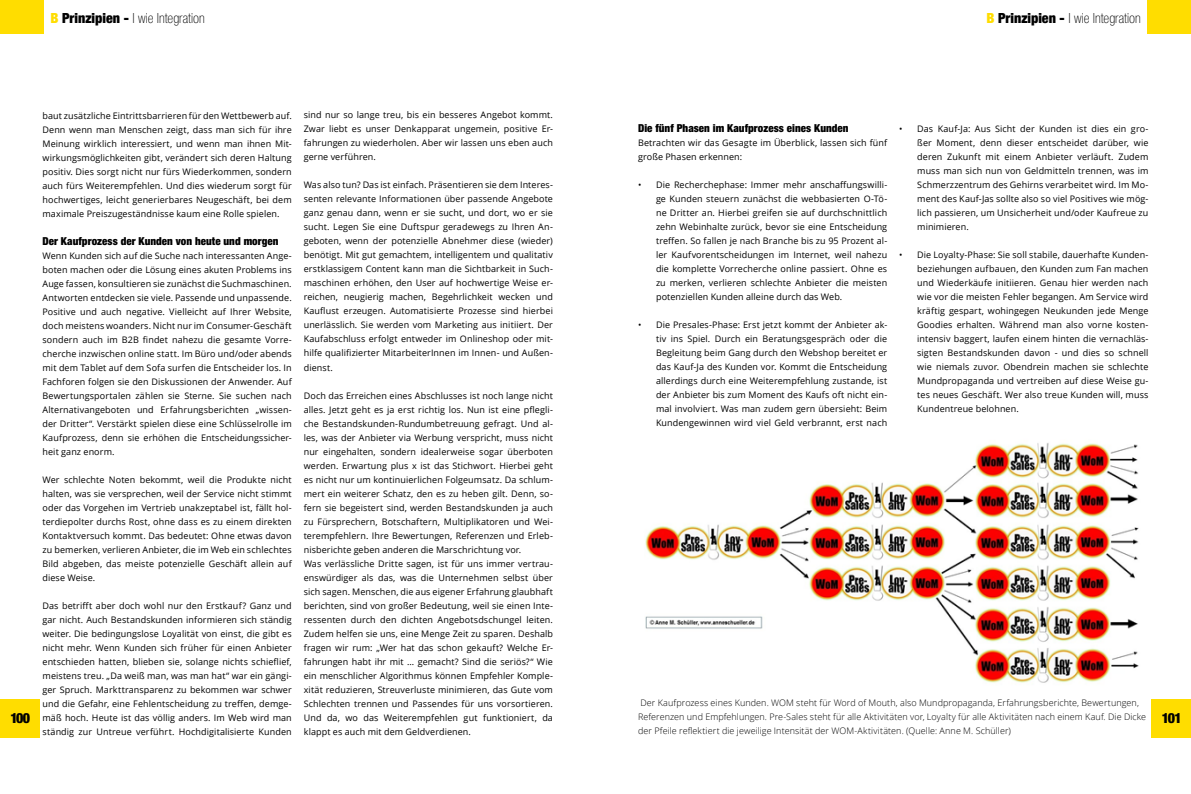
<style>
.page{position:relative;width:1191px;height:794px;background:#fff}
.page>*{position:absolute;margin:0;border:0;box-sizing:border-box;transform-origin:0 0}
.t1{font:100 condensed 14px "Helvetica Neue LT Std";color:#000}
.t2{font:900 condensed 14px "Helvetica Neue LT Std";letter-spacing:-.07em;color:#000}
.t3{font:900 condensed 11px "Helvetica Neue LT Std";letter-spacing:.005em;color:#000}
.t4{font:9px/14px "Open Sans";letter-spacing:.01em;color:#000;text-align:justify}
.t5{font:300 9px/14px "Open Sans";letter-spacing:.01em;color:#000}
.s1{font-weight:900;color:#fd0}
.s2{font-weight:900}
</style>
<div class="page">
<div style="left:0;top:0;width:44px;height:34px;background:#fd0"></div>
<div style="left:0;top:698px;width:40px;height:39px;background:#fd0"></div>
<div style="left:1151px;top:698px;width:40px;height:39px;background:#fd0"></div>
<div style="left:1147px;top:0;width:44px;height:34px;background:#fd0"></div>
<img style="left:645px;top:443px;width:494px;height:240px">
<h1 class="t1" style="left:50px;top:10px;width:156px"><span class="s1">B</span> <span class="s2">Prinzipien -</span> I wie Integration</h1>
<h1 class="t1" style="left:986px;top:10px;width:156px"><span class="s1">B</span> <span class="s2">Prinzipien -</span> I wie Integration</h1>
<p class="t4" style="left:304px;top:108px;width:251px">sind nur so lange treu, bis ein besseres Angebot kommt.<br>Zwar liebt es unser Denkapparat ungemein, positive Er&shy;fahrungen zu wiederholen. Aber wir lassen uns eben auch gerne verführen.</p>
<p class="t4" style="left:304px;top:178px;width:251px">Was also tun? Das ist einfach. Präsentieren sie dem Interes&shy;senten relevante Informationen über passende Angebote ganz genau dann, wenn er sie sucht, und dort, wo er sie sucht. Legen Sie eine Duftspur geradewegs zu Ihren An&shy;geboten, wenn der potenzielle Abnehmer diese (wieder) benötigt. Mit gut gemachtem, intelligentem und qualitativ erstklassigem Content kann man die Sichtbarkeit in Such&shy;maschinen erhöhen, den User auf hochwertige Weise er&shy;reichen, neugierig machen, Begehrlichkeit wecken und Kauflust erzeugen. Automatisierte Prozesse sind hierbei unerlässlich. Sie werden vom Marketing aus initiiert. Der Kaufabschluss erfolgt entweder im Onlineshop oder mit&shy;hilfe qualifizierter MitarbeiterInnen im Innen- und Außen&shy;dienst.</p>
<p class="t4" style="left:304px;top:388px;width:251px;text-align:left">Doch das Erreichen eines Abschlusses ist noch lange nicht alles. Jetzt geht es ja erst richtig los. Nun ist eine pflegli&shy;che Bestandskunden-Rundumbetreuung gefragt. Und al&shy;les, was der Anbieter via Werbung verspricht, muss nicht nur eingehalten, sondern idealerweise sogar überboten werden. Erwartung plus x ist das Stichwort. Hierbei geht es nicht nur um kontinuierlichen Folgeumsatz. Da schlum&shy;mert ein weiterer Schatz, den es zu heben gilt. Denn, so&shy;fern sie begeistert sind, werden Bestandskunden ja auch zu Fürsprechern, Botschaftern, Multiplikatoren und Wei&shy;terempfehlern. Ihre Bewertungen, Referenzen und Erleb&shy;nisberichte geben anderen die Marschrichtung vor.<br>Was verlässliche Dritte sagen, ist für uns immer vertrau&shy;enswürdiger als das, was die Unternehmen selbst über sich sagen. Menschen, die aus eigener Erfahrung glaubhaft berichten, sind von großer Bedeutung, weil sie einen Inte&shy;ressenten durch den dichten Angebotsdschungel leiten.<br>Zudem helfen sie uns, eine Menge Zeit zu sparen. Deshalb fragen wir rum: „Wer hat das schon gekauft? Welche Er&shy;fahrungen habt ihr mit … gemacht? Sind die seriös?“ Wie ein menschlicher Algorithmus können Empfehler Komple&shy;xität reduzieren, Streuverluste minimieren, das Gute vom Schlechten trennen und Passendes für uns vorsortieren.<br>Und da, wo das Weiterempfehlen gut funktioniert, da klappt es auch mit dem Geldverdienen.</p>
<p class="t4" style="left:43px;top:108px;width:251px">baut zusätzliche Eintrittsbarrieren für den Wettbewerb auf.<br>Denn wenn man Menschen zeigt, dass man sich für ihre Meinung wirklich interessiert, und wenn man ihnen Mit&shy;wirkungsmöglichkeiten gibt, verändert sich deren Haltung positiv. Dies sorgt nicht nur fürs Wiederkommen, sondern auch fürs Weiterempfehlen. Und dies wiederum sorgt für hochwertiges, leicht generierbares Neugeschäft, bei dem maximale Preiszugeständnisse kaum eine Rolle spielen.</p>
<p class="t3" style="left:43px;top:234px;width:238px">Der Kaufprozess der Kunden von heute und morgen</p>
<p class="t4" style="left:43px;top:248px;width:251px">Wenn Kunden sich auf die Suche nach interessanten Ange&shy;boten machen oder die Lösung eines akuten Problems ins Auge fassen, konsultieren sie zunächst die Suchmaschinen.<br>Antworten entdecken sie viele. Passende und unpassende.<br>Positive und auch negative. Vielleicht auf Ihrer Website, doch meistens woanders. Nicht nur im Consumer-Geschäft sondern auch im B2B findet nahezu die gesamte Vorre&shy;cherche inzwischen online statt. Im Büro und/oder abends mit dem Tablet auf dem Sofa surfen die Entscheider los. In Fachforen folgen sie den Diskussionen der Anwender. Auf Bewertungsportalen zählen sie Sterne. Sie suchen nach Alternativangeboten und Erfahrungsberichten „wissen&shy;der Dritter“. Verstärkt spielen diese eine Schlüsselrolle im Kaufprozess, denn sie erhöhen die Entscheidungssicher&shy;heit ganz enorm.</p>
<p class="t4" style="left:43px;top:472px;width:251px">Wer schlechte Noten bekommt, weil die Produkte nicht halten, was sie versprechen, weil der Service nicht stimmt oder das Vorgehen im Vertrieb unakzeptabel ist, fällt hol&shy;terdiepolter durchs Rost, ohne dass es zu einem direkten Kontaktversuch kommt. Das bedeutet: Ohne etwas davon zu bemerken, verlieren Anbieter, die im Web ein schlechtes Bild abgeben, das meiste potenzielle Geschäft allein auf diese Weise.</p>
<p class="t4" style="left:43px;top:598px;width:251px">Das betrifft aber doch wohl nur den Erstkauf? Ganz und gar nicht. Auch Bestandskunden informieren sich ständig weiter. Die bedingungslose Loyalität von einst, die gibt es nicht mehr. Wenn Kunden sich früher für einen Anbieter entschieden hatten, blieben sie, solange nichts schieflief, meistens treu. „Da weiß man, was man hat“ war ein gängi&shy;ger Spruch. Markttransparenz zu bekommen war schwer und die Gefahr, eine Fehlentscheidung zu treffen, demge&shy;mäß hoch. Heute ist das völlig anders. Im Web wird man ständig zur Untreue verführt. Hochdigitalisierte Kunden</p>
<p class="t3" style="left:638px;top:121px;width:212px">Die fünf Phasen im Kaufprozess eines Kunden</p>
<p class="t4" style="left:638px;top:136px;width:251px">Betrachten wir das Gesagte im Überblick, lassen sich fünf große Phasen erkennen:</p>
<p class="t4" style="left:656px;top:178px;width:233px;text-indent:-18px">• Die Recherchephase: Immer mehr anschaffungswilli&shy;ge Kunden steuern zunächst die webbasierten O-Tö&shy;ne Dritter an. Hierbei greifen sie auf durchschnittlich zehn Webinhalte zurück, bevor sie eine Entscheidung treffen. So fallen je nach Branche bis zu 95 Prozent al&shy;ler Kaufvorentscheidungen im Internet, weil nahezu die komplette Vorrecherche online passiert. Ohne es zu merken, verlieren schlechte Anbieter die meisten potenziellen Kunden alleine durch das Web.</p>
<p class="t4" style="left:656px;top:318px;width:233px;text-indent:-18px">• Die Presales-Phase: Erst jetzt kommt der Anbieter ak&shy;tiv ins Spiel. Durch ein Beratungsgespräch oder die Begleitung beim Gang durch den Webshop bereitet er das Kauf-Ja des Kunden vor. Kommt die Entscheidung allerdings durch eine Weiterempfehlung zustande, ist der Anbieter bis zum Moment des Kaufs oft nicht ein&shy;mal involviert. Was man zudem gern übersieht: Beim Kundengewinnen wird viel Geld verbrannt, erst nach</p>
<p class="t4" style="left:917px;top:122px;width:233px;text-indent:-18px">• Das Kauf-Ja: Aus Sicht der Kunden ist dies ein gro&shy;ßer Moment, denn dieser entscheidet darüber, wie deren Zukunft mit einem Anbieter verläuft. Zudem muss man sich nun von Geldmitteln trennen, was im Schmerzzentrum des Gehirns verarbeitet wird. Im Mo&shy;ment des Kauf-Jas sollte also so viel Positives wie mög&shy;lich passieren, um Unsicherheit und/oder Kaufreue zu minimieren.</p>
<p class="t4" style="left:917px;top:248px;width:233px;text-indent:-18px">• Die Loyalty-Phase: Sie soll stabile, dauerhafte Kunden&shy;beziehungen aufbauen, den Kunden zum Fan machen und Wiederkäufe initiieren. Genau hier werden nach wie vor die meisten Fehler begangen. Am Service wird kräftig gespart, wohingegen Neukunden jede Menge Goodies erhalten. Während man also vorne kosten&shy;intensiv baggert, laufen einem hinten die vernachläs&shy;sigten Bestandskunden davon - und dies so schnell wie niemals zuvor. Obendrein machen sie schlechte Mundpropaganda und vertreiben auf diese Weise gu&shy;tes neues Geschäft. Wer also treue Kunden will, muss Kundentreue belohnen.</p>
<p class="t5" style="left:638px;top:695px;width:510px">Der Kaufprozess eines Kunden. WOM steht für Word of Mouth, also Mundpropaganda, Erfahrungsberichte, Bewertungen,<br>Referenzen und Empfehlungen. Pre-Sales steht für alle Aktivitäten vor, Loyalty für alle Aktivitäten nach einem Kauf. Die Dicke der Pfeile reflektiert die jeweilige Intensität der WOM-Aktivitäten. (Quelle: Anne M. Schüller)</p>
<h1 class="t2" style="left:10px;top:709px;width:21px">100</h1>
<h1 class="t2" style="left:1161px;top:709px;width:21px">101</h1>
</div>
